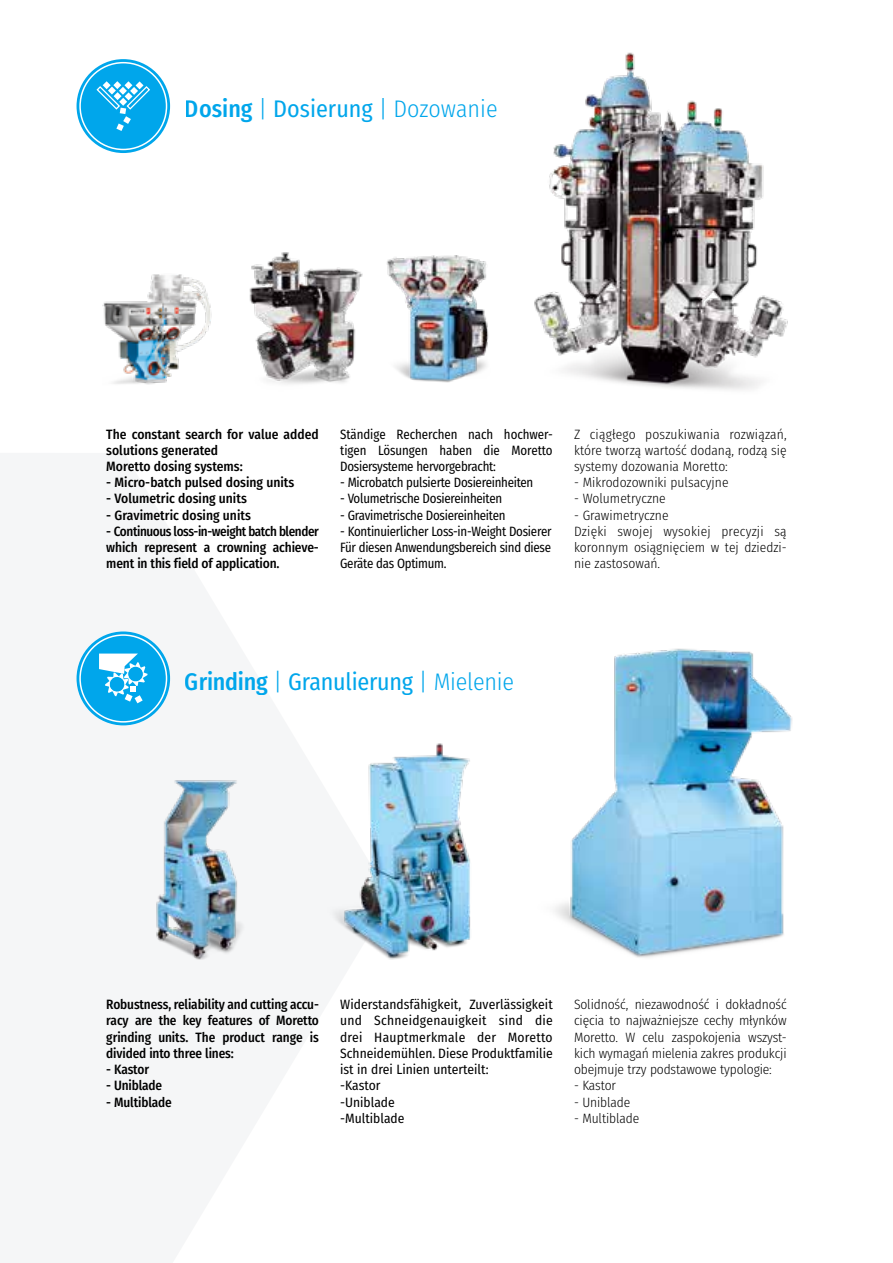
<style>
.page{position:relative;width:893px;height:1263px;background:#fff}
.page>*{position:absolute;margin:0;border:0;box-sizing:border-box;transform-origin:0 0}
.t1{font:24px "Fira Sans Condensed";letter-spacing:-.01em;color:#00a6eb}
.t2{font:300 24px "Fira Sans Condensed";color:#00a6eb}
.t3{font:300 13.5px/16.2px "Fira Sans Condensed";color:#000;text-align:justify}
.t4{font:500 13.5px/16.2px "Fira Sans Condensed";letter-spacing:-.005em;color:#000;text-align:justify}
.t5{font:13.5px/16.2px "Fira Sans Condensed";letter-spacing:-.015em;color:#000;text-align:justify;scale:.95 1}
.t6{font:13.5px/16.2px "Fira Sans Condensed";letter-spacing:-.015em;color:#000}
.s1{font-weight:500}
.s2{font-weight:400}
.s3{font-weight:300}
</style>
<div class="page">
<img style="left:249px;top:252px;width:114px;height:132px">
<img style="left:534px;top:52px;width:254px;height:338px">
<img style="left:387px;top:255px;width:102px;height:128px">
<img style="left:103px;top:274px;width:109px;height:111px">
<div style="left:77px;top:59px;width:93px;height:94px;background:#00a6eb;border-radius:50%"></div>
<div style="left:79px;top:62px;width:88px;height:88px;border:2px solid #fff;border-radius:50%"></div>
<svg style="left:96px;top:81px;width:54px;height:50px"></svg>
<img style="left:555px;top:648px;width:237px;height:310px">
<img style="left:156px;top:780px;width:90px;height:180px">
<img style="left:327px;top:743px;width:144px;height:217px">
<div style="left:77px;top:631px;width:93px;height:94px;background:#00a6eb;border-radius:50%"></div>
<div style="left:79px;top:634px;width:88px;height:89px;border:2px solid #fff;border-radius:50%"></div>
<svg style="left:99px;top:653px;width:49px;height:50px"></svg>
<h1 class="t2" style="left:185px;top:92px;width:314px"><span class="s1">Dosing</span> | <span class="s2">Dosierung</span> | Dozowanie</h1>
<p class="t4" style="left:106px;top:425px;width:214px;text-align:left">The constant search for value added solutions generated<br>Moretto dosing systems:</p>
<p class="t4" style="left:106px;top:474px;width:190px">- Micro-batch pulsed dosing units</p>
<p class="t4" style="left:106px;top:490px;width:142px">- Volumetric dosing units</p>
<p class="t4" style="left:106px;top:506px;width:146px">- Gravimetric dosing units</p>
<p class="t4" style="left:106px;top:522px;width:214px">- Continuous loss-in-weight batch blender which represent a crowning achieve&shy;ment in this field of application.</p>
<p class="t5" style="left:340px;top:425px;width:225px">Ständige Recherchen nach hochwer&shy;tigen Lösungen haben die Moretto Dosiersysteme hervorgebracht:</p>
<p class="t5" style="left:340px;top:474px;width:205px">- Microbatch pulsierte Dosiereinheiten</p>
<p class="t5" style="left:340px;top:490px;width:172px">- Volumetrische Dosiereinheiten</p>
<p class="t5" style="left:340px;top:506px;width:175px">- Gravimetrische Dosiereinheiten</p>
<p class="t5" style="left:340px;top:523px;width:224px">- Kontinuierlicher Loss-in-Weight Dosierer Für diesen Anwendungsbereich sind diese Geräte das Optimum.</p>
<p class="t3" style="left:574px;top:426px;width:214px">Z ciągłego poszukiwania rozwiązań, które tworzą wartość dodaną, rodzą się systemy dozowania Moretto:</p>
<p class="t3" style="left:574px;top:474px;width:156px">- Mikrodozowniki pulsacyjne</p>
<p class="t3" style="left:574px;top:490px;width:93px">- Wolumetryczne</p>
<p class="t3" style="left:574px;top:507px;width:214px;text-align:left">- Grawimetryczne<br>Dzięki swojej wysokiej precyzji są koronnym osiągnięciem w tej dziedzi&shy;nie zastosowań.</p>
<h1 class="t1" style="left:185px;top:663px;width:331px"><span class="s1">Grinding</span> <span class="s3">|</span> Granulierung <span class="s3">| Mielenie</span></h1>
<p class="t4" style="left:106px;top:996px;width:214px">Robustness, reliability and cutting accu&shy;racy are the key features of Moretto grinding units. The product range is divided into three lines:</p>
<p class="t4" style="left:106px;top:1060px;width:44px">- Kastor</p>
<p class="t4" style="left:106px;top:1077px;width:57px">- Uniblade</p>
<p class="t4" style="left:106px;top:1093px;width:67px">- Multiblade</p>
<p class="t6" style="left:340px;top:996px;width:214px">Widerstandsfähigkeit, Zuverlässigkeit und Schneidgenauigkeit sind die drei Hauptmerkmale der Moretto<br>Schneidemühlen. Diese Produktfamilie ist in drei Linien unterteilt:<br>-Kastor<br>-Uniblade<br>-Multiblade</p>
<p class="t3" style="left:574px;top:996px;width:214px">Solidność, niezawodność i dokładność cięcia to najważniejsze cechy młynków Moretto. W celu zaspokojenia wszyst&shy;kich wymagań mielenia zakres produkcji obejmuje trzy podstawowe typologie:</p>
<p class="t3" style="left:574px;top:1077px;width:44px">- Kastor</p>
<p class="t3" style="left:574px;top:1093px;width:58px">- Uniblade</p>
<p class="t3" style="left:574px;top:1110px;width:67px">- Multiblade</p>
</div>
